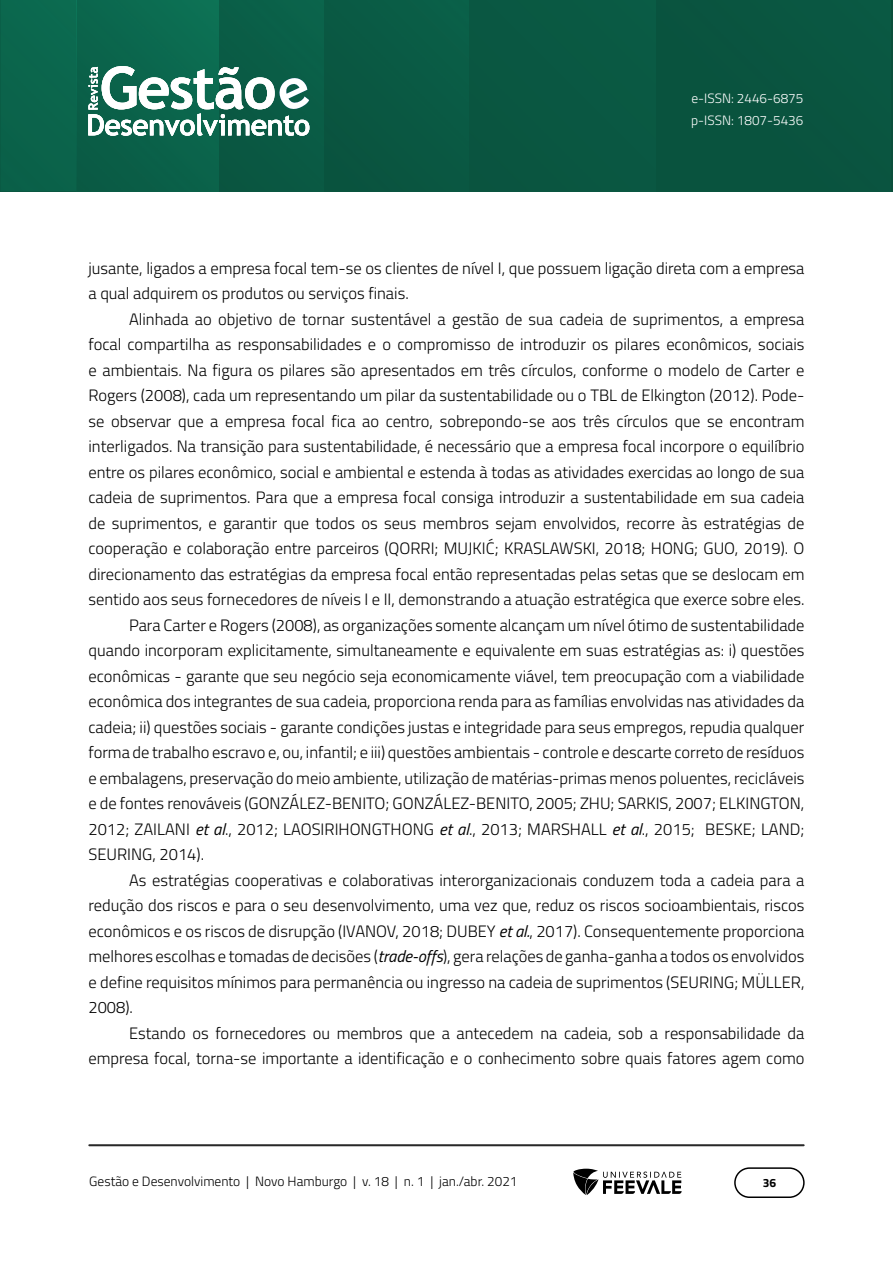
<style>
.page{position:relative;width:893px;height:1263px;background:#fff}
.page>*{position:absolute;margin:0;border:0;box-sizing:border-box;transform-origin:0 0}
.Corpo_de_texto{font:300 16.5px/25.5px "Titillium Web";color:#000;text-align:justify}
.t1{font:300 13.5px "Titillium Web";color:#000}
.t2{font:300 13.5px/22.5px "Titillium Web";color:#fff}
.t3{font:700 12px "Titillium Web";color:#000}
.s1{font-weight:400;font-style:italic}
</style>
<div class="page">
<hr style="left:890px;top:0;width:3px;height:191px;background:#0a4f3b">
<img style="left:0;top:0;width:890px;height:191px">
<hr style="left:219px;top:0;width:1px;height:191px;background:#0a5a45">
<img style="left:76px;top:0;width:1px;height:191px">
<hr style="left:657px;top:0;width:1px;height:191px;background:#09533e">
<hr style="left:89px;top:1144px;width:715px;height:2px;background:#282828">
<div style="left:734px;top:1167px;width:71px;height:31px;border:2px solid #000;border-radius:15px"></div>
<svg style="left:573px;top:1169px;width:109px;height:26px"></svg>
<svg style="left:88px;top:66px;width:221px;height:70px"></svg>
<p class="t2" style="left:691px;top:86px;width:114px">e-ISSN: 2446-6875 p-ISSN: 1807-5436</p>
<p class="Corpo_de_texto" style="left:88px;top:254px;width:717px">jusante, ligados a empresa focal tem-se os clientes de nível I, que possuem ligação direta com a empresa a qual adquirem os produtos ou serviços finais.</p>
<p class="Corpo_de_texto" style="left:88px;top:305px;width:717px;text-indent:40px">Alinhada ao objetivo de tornar sustentável a gestão de sua cadeia de suprimentos, a empresa focal compartilha as responsabilidades e o compromisso de introduzir os pilares econômicos, sociais e ambientais. Na figura os pilares são apresentados em três círculos, conforme o modelo de Carter e Rogers (2008), cada um representando um pilar da sustentabilidade ou o TBL de Elkington (2012). Pode&shy;se observar que a empresa focal fica ao centro, sobrepondo-se aos três círculos que se encontram interligados. Na transição para sustentabilidade, é necessário que a empresa focal incorpore o equilíbrio entre os pilares econômico, social e ambiental e estenda à todas as atividades exercidas ao longo de sua cadeia de suprimentos. Para que a empresa focal consiga introduzir a sustentabilidade em sua cadeia de suprimentos, e garantir que todos os seus membros sejam envolvidos, recorre às estratégias de cooperação e colaboração entre parceiros (QORRI; MUJKIĆ; KRASLAWSKI, 2018; HONG; GUO, 2019). O direcionamento das estratégias da empresa focal então representadas pelas setas que se deslocam em sentido aos seus fornecedores de níveis I e II, demonstrando a atuação estratégica que exerce sobre eles.</p>
<p class="Corpo_de_texto" style="left:88px;top:611px;width:717px;text-indent:40px">Para Carter e Rogers (2008), as organizações somente alcançam um nível ótimo de sustentabilidade quando incorporam explicitamente, simultaneamente e equivalente em suas estratégias as: i) questões econômicas - garante que seu negócio seja economicamente viável, tem preocupação com a viabilidade econômica dos integrantes de sua cadeia, proporciona renda para as famílias envolvidas nas atividades da cadeia; ii) questões sociais - garante condições justas e integridade para seus empregos, repudia qualquer forma de trabalho escravo e, ou, infantil; e iii) questões ambientais - controle e descarte correto de resíduos e embalagens, preservação do meio ambiente, utilização de matérias-primas menos poluentes, recicláveis e de fontes renováveis (GONZÁLEZ-BENITO; GONZÁLEZ-BENITO, 2005; ZHU; SARKIS, 2007; ELKINGTON, 2012; ZAILANI <span class="s1">et al</span>., 2012; LAOSIRIHONGTHONG <span class="s1">et al</span>., 2013; MARSHALL <span class="s1">et al</span>., 2015; BESKE; LAND; SEURING, 2014).</p>
<p class="Corpo_de_texto" style="left:88px;top:866px;width:717px;text-indent:40px">As estratégias cooperativas e colaborativas interorganizacionais conduzem toda a cadeia para a redução dos riscos e para o seu desenvolvimento, uma vez que, reduz os riscos socioambientais, riscos econômicos e os riscos de disrupção (IVANOV, 2018; DUBEY <span class="s1">et al.</span>, 2017). Consequentemente proporciona melhores escolhas e tomadas de decisões (<span class="s1">trade-offs</span>), gera relações de ganha-ganha a todos os envolvidos e define requisitos mínimos para permanência ou ingresso na cadeia de suprimentos (SEURING; MÜLLER, 2008).</p>
<p class="Corpo_de_texto" style="left:88px;top:1019px;width:717px;text-align:right">Estando os fornecedores ou membros que a antecedem na cadeia, sob a responsabilidade da empresa focal, torna-se importante a identificação e o conhecimento sobre quais fatores agem como</p>
<p class="t1" style="left:89px;top:1171px;width:430px">Gestão e Desenvolvimento | Novo Hamburgo | v. 18 | n. 1 | jan./abr. 2021</p>
<p class="t3" style="left:763px;top:1174px;width:15px">36</p>
</div>
